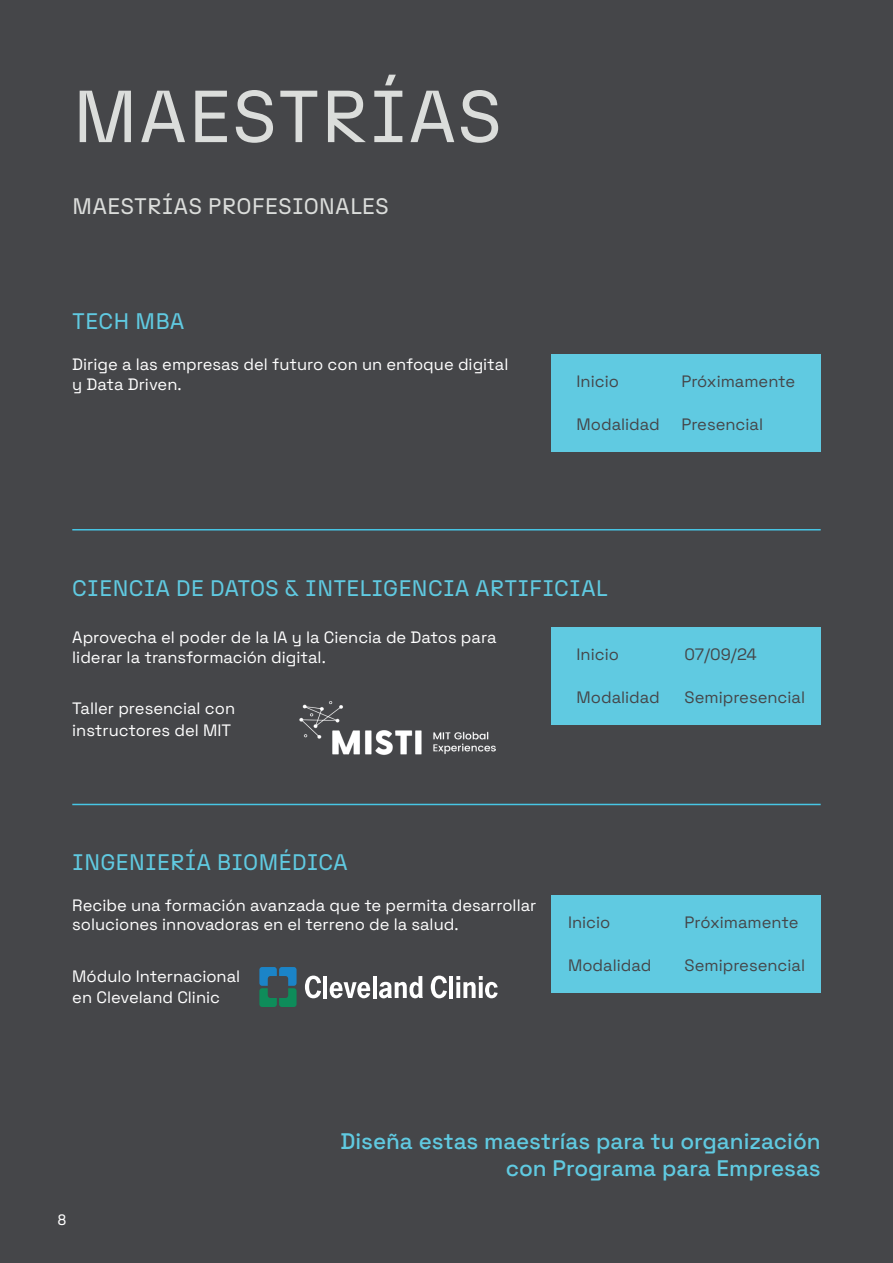
<style>
.page{position:relative;width:893px;height:1263px;background:#454649}
.page>*{position:absolute;margin:0;border:0;box-sizing:border-box;transform-origin:0 0}
.t1{font:73.5px "N27";letter-spacing:.01em;color:#dbdddb}
.t2{font:22.5px "N27";color:#60cae1}
.t3{font:500 22.5px/27px "Space Grotesk";color:#60cae1;text-align:right}
.t4{font:22.5px "N27";color:#dbdddb}
.t5{font:16.5px/19.5px "Space Grotesk";color:#fff}
.t6{font:16.5px "Space Grotesk";color:#454649}
.t7{font:15px "N27";color:#fff}
</style>
<div class="page">
<div style="left:551px;top:354px;width:270px;height:98px;background:#60cae1"></div>
<div style="left:551px;top:895px;width:270px;height:97px;background:#60cae1"></div>
<div style="left:551px;top:627px;width:270px;height:98px;background:#60cae1"></div>
<hr style="left:72px;top:529px;width:749px;height:1px;background:#47c6e5">
<hr style="left:72px;top:804px;width:749px;height:1px;background:#47c6e5">
<img style="left:299px;top:701px;width:197px;height:54px">
<svg style="left:259px;top:967px;width:38px;height:40px"></svg>
<svg style="left:431px;top:975px;width:16px;height:23px"></svg>
<hr style="left:449px;top:976px;width:4px;height:22px;background:#fff">
<svg style="left:456px;top:976px;width:42px;height:22px"></svg>
<svg style="left:305px;top:975px;width:16px;height:23px"></svg>
<hr style="left:323px;top:976px;width:4px;height:22px;background:#fff">
<svg style="left:330px;top:982px;width:40px;height:16px"></svg>
<hr style="left:373px;top:976px;width:4px;height:22px;background:#fff">
<svg style="left:379px;top:976px;width:44px;height:22px"></svg>
<h1 class="t1" style="left:72px;top:71px;width:431px">MAESTRÍAS</h1>
<h2 class="t4" style="left:72px;top:192px;width:318px">MAESTRÍAS PROFESIONALES</h2>
<h2 class="t2" style="left:72px;top:307px;width:114px">TECH MBA</h2>
<p class="t5" style="left:72px;top:354px;width:438px">Dirige a las empresas del futuro con un enfoque digital y Data Driven.</p>
<p class="t6" style="left:577px;top:369px;width:44px">Inicio</p>
<p class="t6" style="left:577px;top:413px;width:85px">Modalidad</p>
<p class="t6" style="left:681px;top:369px;width:115px">Próximamente</p>
<p class="t6" style="left:681px;top:413px;width:83px">Presencial</p>
<h2 class="t2" style="left:72px;top:575px;width:537px">CIENCIA DE DATOS &amp; INTELIGENCIA ARTIFICIAL</h2>
<p class="t5" style="left:72px;top:627px;width:426px">Aprovecha el poder de la IA y la Ciencia de Datos para liderar la transformación digital.</p>
<p class="t5" style="left:72px;top:697px;width:164px;line-height:21px">Taller presencial con instructores del MIT</p>
<p class="t6" style="left:577px;top:642px;width:44px">Inicio</p>
<p class="t6" style="left:577px;top:686px;width:85px">Modalidad</p>
<p class="t6" style="left:685px;top:642px;width:74px">07/09/24</p>
<p class="t6" style="left:685px;top:686px;width:122px">Semipresencial</p>
<h2 class="t2" style="left:72px;top:848px;width:277px">INGENIERÍA BIOMÉDICA</h2>
<p class="t5" style="left:72px;top:894px;width:466px">Recibe una formación avanzada que te permita desarrollar soluciones innovadoras en el terreno de la salud.</p>
<p class="t5" style="left:72px;top:965px;width:169px;line-height:21px">Módulo Internacional en Cleveland Clinic</p>
<p class="t6" style="left:568px;top:910px;width:44px">Inicio</p>
<p class="t6" style="left:568px;top:953px;width:85px">Modalidad</p>
<p class="t6" style="left:685px;top:910px;width:115px">Próximamente</p>
<p class="t6" style="left:685px;top:953px;width:122px">Semipresencial</p>
<p class="t7" style="left:57px;top:1210px;width:11px">8</p>
<h2 class="t3" style="left:340px;top:1126px;width:482px">Diseña estas maestrías para tu organización con Programa para Empresas</h2>
</div>
